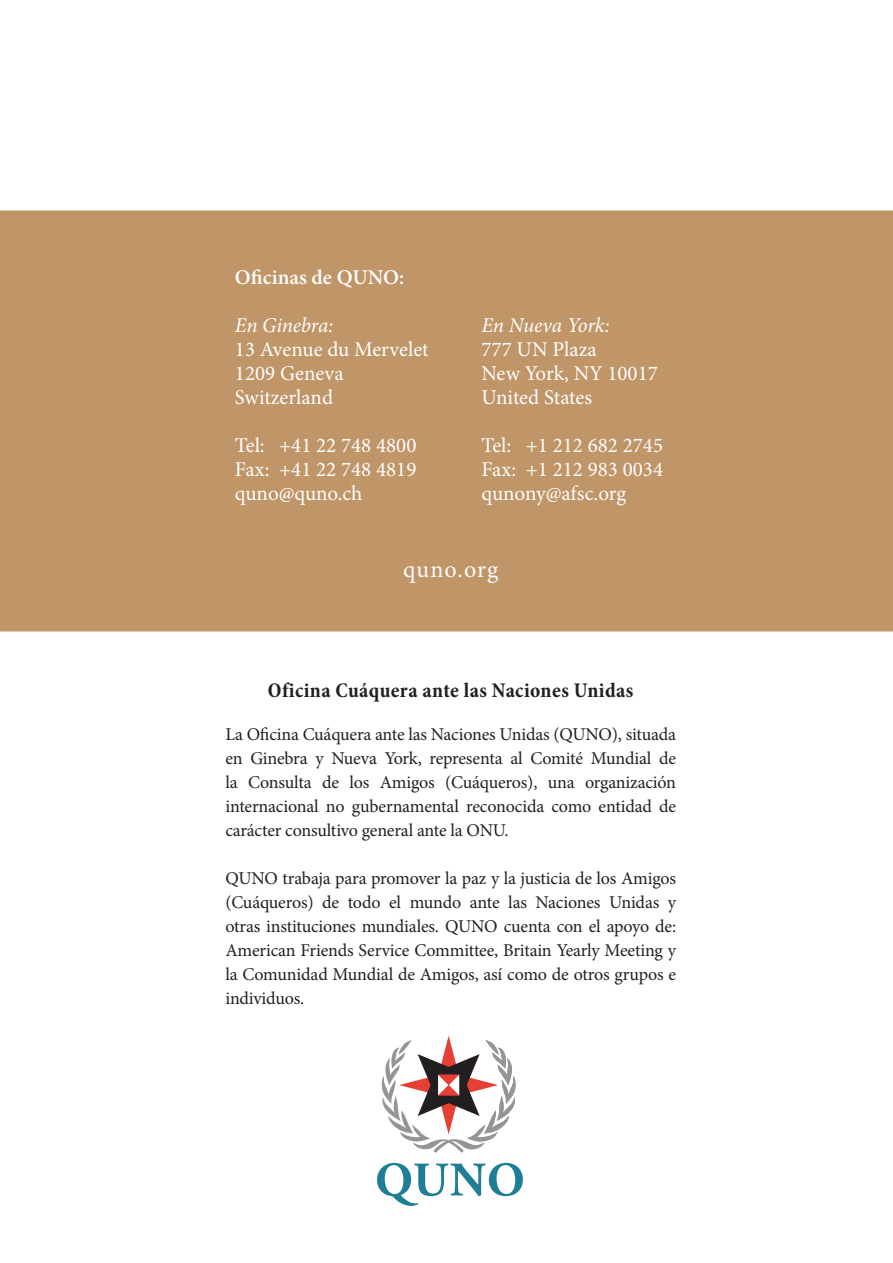
<style>
.page{position:relative;width:893px;height:1263px;background:#fff}
.page>*{position:absolute;margin:0;border:0;box-sizing:border-box;transform-origin:0 0}
.QUNO_normal_text{font:24px "Minion Pro";letter-spacing:.04em;color:#fff}
.QUNO_back_cover_-_ad{font:21px "Minion Pro";color:#fff}
.QUNO_normal_text-2{font:700 condensed 21px "Minion Pro";letter-spacing:.02em;color:#231f20}
.QUNO_back_cover_-_ad-2{font:italic 21px "Minion Pro";letter-spacing:-.015em;color:#fff}
.QUNO_back_cover_-_ad-3{font:600 21px "Minion Pro";color:#fff}
.Body{font:18px/24px "Minion Pro";letter-spacing:-.01em;color:#231f20;text-align:justify}
</style>
<div class="page">
<div style="left:0;top:210px;width:893px;height:421px;background:#c09568"></div>
<svg style="left:381px;top:1036px;width:135px;height:117px"></svg>
<svg style="left:377px;top:1163px;width:146px;height:43px"></svg>
<p class="QUNO_back_cover_-_ad-3" style="left:235px;top:263px;width:171px">Oficinas de QUNO:</p>
<p class="QUNO_back_cover_-_ad-2" style="left:235px;top:311px;width:100px">En Ginebra:</p>
<p class="QUNO_back_cover_-_ad" style="left:235px;top:335px;width:195px">13 Avenue du Mervelet</p>
<p class="QUNO_back_cover_-_ad" style="left:235px;top:359px;width:110px">1209 Geneva</p>
<p class="QUNO_back_cover_-_ad" style="left:235px;top:383px;width:100px">Switzerland</p>
<p class="QUNO_back_cover_-_ad" style="left:235px;top:431px;width:183px">Tel: +41 22 748 4800</p>
<p class="QUNO_back_cover_-_ad" style="left:235px;top:455px;width:183px">Fax: +41 22 748 4819</p>
<p class="QUNO_back_cover_-_ad" style="left:235px;top:479px;width:129px">quno@quno.ch</p>
<p class="QUNO_back_cover_-_ad-2" style="left:482px;top:311px;width:130px">En Nueva York:</p>
<p class="QUNO_back_cover_-_ad" style="left:482px;top:335px;width:117px">777 UN Plaza</p>
<p class="QUNO_back_cover_-_ad" style="left:482px;top:359px;width:178px">New York, NY 10017</p>
<p class="QUNO_back_cover_-_ad" style="left:482px;top:383px;width:112px">United States</p>
<p class="QUNO_back_cover_-_ad" style="left:482px;top:431px;width:183px">Tel: +1 212 682 2745</p>
<p class="QUNO_back_cover_-_ad" style="left:482px;top:455px;width:183px">Fax: +1 212 983 0034</p>
<p class="QUNO_back_cover_-_ad" style="left:482px;top:479px;width:146px">qunony@afsc.org</p>
<p class="QUNO_normal_text" style="left:403px;top:553px;width:97px">quno.org</p>
<p class="QUNO_normal_text-2" style="left:268px;top:675px;width:367px">Oficina Cuáquera ante las Naciones Unidas</p>
<p class="Body" style="left:225px;top:722px;width:452px">La Oficina Cuáquera ante las Naciones Unidas (QUNO), situada en Ginebra y Nueva York, representa al Comité Mundial de la Consulta de los Amigos (Cuáqueros), una organización internacional no gubernamental reconocida como entidad de carácter consultivo general ante la ONU.</p>
<p class="Body" style="left:225px;top:866px;width:452px">QUNO trabaja para promover la paz y la justicia de los Amigos (Cuáqueros) de todo el mundo ante las Naciones Unidas y otras instituciones mundiales. QUNO cuenta con el apoyo de:<br>American Friends Service Committee, Britain Yearly Meeting y la Comunidad Mundial de Amigos, así como de otros grupos e individuos.</p>
</div>
